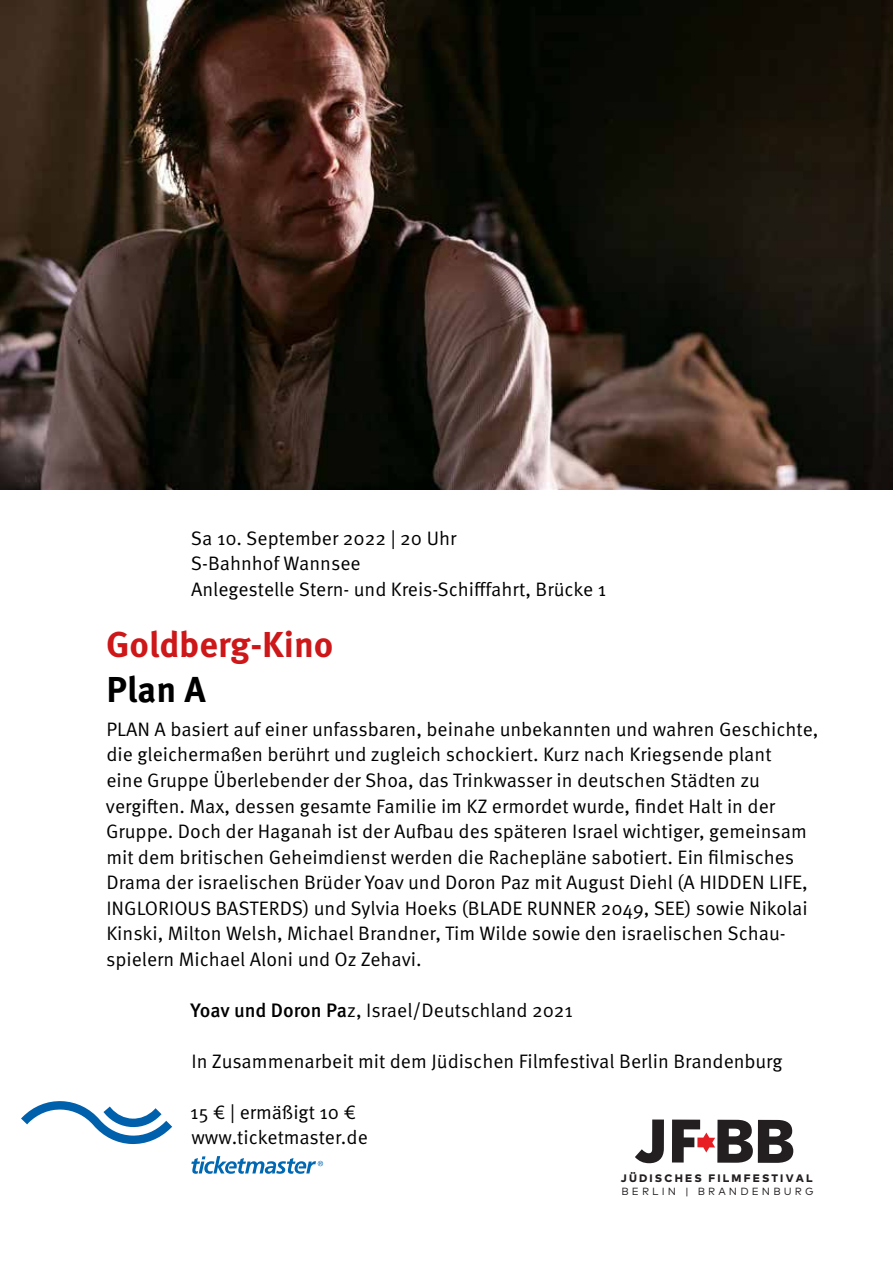
<style>
.page{position:relative;width:893px;height:1263px;background:#fff}
.page>*{position:absolute;margin:0;border:0;box-sizing:border-box;transform-origin:0 0}
.t1{font:700 36px "Meta Pro";color:#cd1719}
.t2{font:700 36px "Meta Pro";color:#000}
.t3{font:19.5px/25.5px "Meta Pro Norm";color:#000}
.t4{font:800 10.95px "Mark OT";letter-spacing:.2em;color:#231f20}
.t5{font:10.35px "Mark OT";letter-spacing:.3em;color:#231f20}
.s1{font-family:"Meta Pro";font-weight:500}
</style>
<div class="page">
<svg style="left:191px;top:1156px;width:132px;height:18px"></svg>
<svg style="left:21px;top:1101px;width:151px;height:43px"></svg>
<svg style="left:635px;top:1119px;width:158px;height:44px"></svg>
<img style="left:0;top:0;width:893px;height:489px">
<p class="t3" style="left:191px;top:524px;width:417px">Sa 10. September 2022 | 20 Uhr<br>S-Bahnhof Wannsee<br>Anlegestelle Stern- und Kreis-Schifffahrt, Brücke 1</p>
<h1 class="t1" style="left:106px;top:617px;width:229px">Goldberg-Kino</h1>
<h1 class="t2" style="left:107px;top:661px;width:101px">Plan A</h1>
<p class="t3" style="left:106px;top:715px;width:714px">PLAN A basiert auf einer unfassbaren, beinahe unbekannten und wahren Geschichte, die gleichermaßen berührt und zugleich schockiert. Kurz nach Kriegsende plant<br>eine Gruppe Überlebender der Shoa, das Trinkwasser in deutschen Städten zu vergiften. Max, dessen gesamte Familie im KZ ermordet wurde, findet Halt in der Gruppe. Doch der Haganah ist der Aufbau des späteren Israel wichtiger, gemeinsam mit dem britischen Geheimdienst werden die Rachepläne sabotiert. Ein filmisches Drama der israelischen Brüder Yoav und Doron Paz mit August Diehl (A HIDDEN LIFE, INGLORIOUS BASTERDS) und Sylvia Hoeks (BLADE RUNNER 2049, SEE) sowie Nikolai Kinski, Milton Welsh, Michael Brandner, Tim Wilde sowie den israelischen Schau&shy;spielern Michael Aloni und Oz Zehavi.</p>
<p class="t3" style="left:190px;top:996px;width:384px"><span class="s1">Yoav und Doron Pa</span>z, Israel/Deutschland 2021</p>
<p class="t3" style="left:191px;top:1047px;width:592px">In Zusammenarbeit mit dem Jüdischen Filmfestival Berlin Brandenburg</p>
<p class="t3" style="left:190px;top:1098px;width:179px">15 € | ermäßigt 10 € www.ticketmaster.de</p>
<p class="t4" style="left:621px;top:1171px;width:193px">JÜDISCHES FILMFESTIVAL</p>
<p class="t5" style="left:621px;top:1184px;width:194px">BERLIN | BRANDENBURG</p>
</div>
